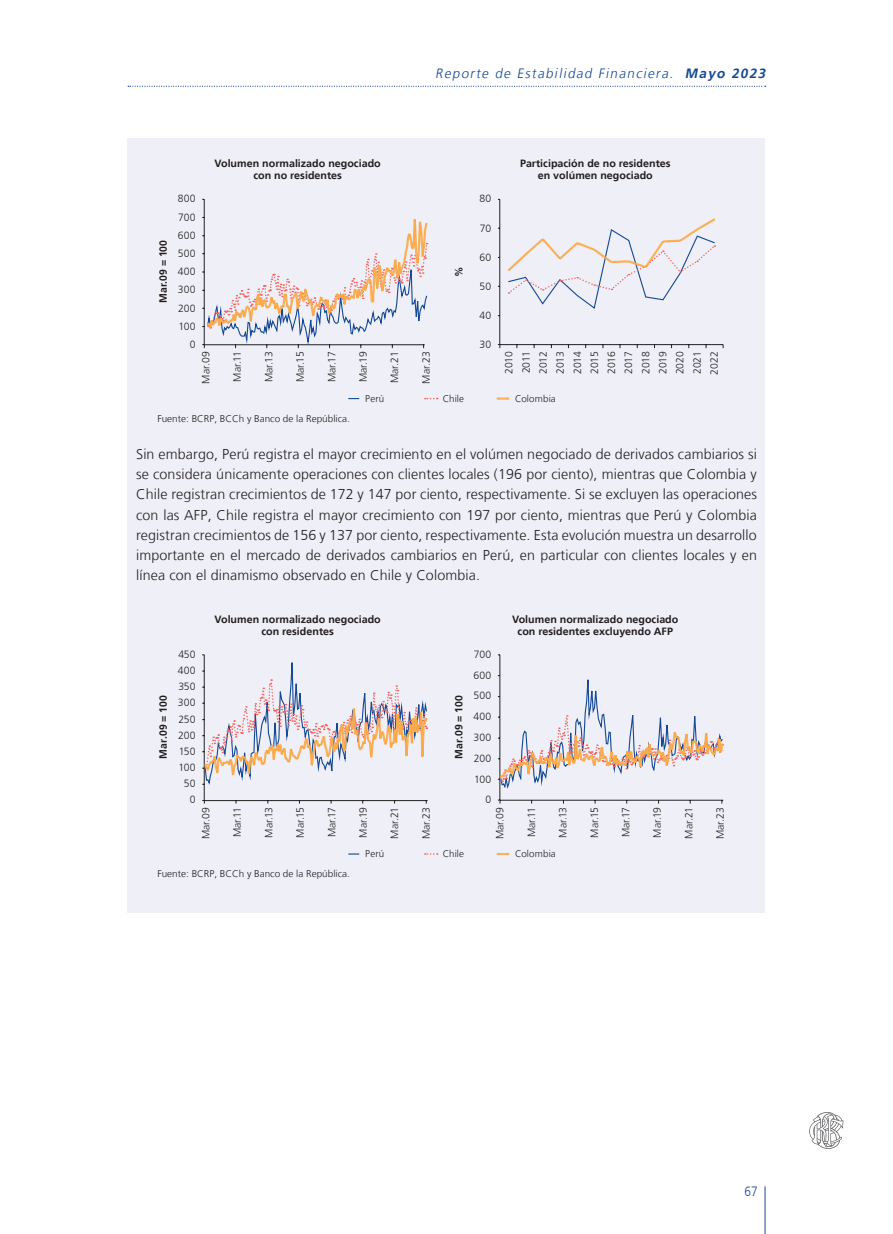
<style>
.page{position:relative;width:893px;height:1234px;background:#fff}
.page>*{position:absolute;margin:0;border:0;box-sizing:border-box;transform-origin:0 0}
.t1{font:300 14.25px/20.1px "Frutiger LT";letter-spacing:.01em;color:#231f20;text-align:justify}
.t2{font:italic 300 13.5px "Frutiger LT";color:#164993}
.t3{font:300 13.5px "Frutiger LT";color:#164993;scale:.88 1}
.t4{font:300 10.5px "Frutiger LT";color:#231f20}
.t5{font:700 10.5px "Frutiger LT";color:#231f20}
.t6{font:300 9.75px "Frutiger LT";color:#231f20}
.s1{font-weight:700}
</style>
<div class="page">
<svg style="left:128px;top:86px;width:638px;height:1px"></svg>
<hr style="left:765px;top:1185px;width:1px;height:48px;background:#164993">
<svg style="left:809px;top:1112px;width:34px;height:37px"></svg>
<div style="left:128px;top:138px;width:637px;height:774px;background:#eff0f7"></div>
<svg style="left:497px;top:397px;width:12px;height:2px"></svg>
<hr style="left:204px;top:199px;width:1px;height:145px;background:#231f20">
<svg style="left:202px;top:217px;width:226px;height:132px"></svg>
<hr style="left:499px;top:199px;width:1px;height:145px;background:#231f20">
<hr style="left:500px;top:344px;width:223px;height:1px;background:#231f20">
<svg style="left:507px;top:218px;width:209px;height:91px"></svg>
<svg style="left:497px;top:852px;width:12px;height:3px"></svg>
<hr style="left:204px;top:654px;width:1px;height:146px;background:#231f20">
<hr style="left:204px;top:800px;width:224px;height:1px;background:#231f20">
<svg style="left:202px;top:654px;width:226px;height:132px"></svg>
<hr style="left:500px;top:654px;width:1px;height:145px;background:#231f20">
<hr style="left:500px;top:799px;width:223px;height:1px;background:#231f20">
<svg style="left:498px;top:654px;width:226px;height:137px"></svg>
<p class="t2" style="left:435px;top:65px;width:335px">Reporte de Estabilidad Financiera. <span class="s1">Mayo 2023</span></p>
<p class="t5" style="left:157px;top:303px;width:65px;rotate:-90deg">Mar.09 = 100</p>
<p class="t4" style="left:178px;top:193px;width:19px">800</p>
<p class="t4" style="left:178px;top:211px;width:19px">700</p>
<p class="t4" style="left:178px;top:229px;width:19px">600</p>
<p class="t4" style="left:178px;top:247px;width:19px">500</p>
<p class="t4" style="left:178px;top:265px;width:19px">400</p>
<p class="t4" style="left:178px;top:284px;width:19px">300</p>
<p class="t4" style="left:178px;top:302px;width:19px">200</p>
<p class="t4" style="left:178px;top:320px;width:19px">100</p>
<p class="t4" style="left:190px;top:338px;width:7px">0</p>
<p class="t5" style="left:215px;top:158px;width:168px">Volumen normalizado negociado</p>
<p class="t5" style="left:253px;top:170px;width:90px">con no residentes</p>
<p class="t5" style="left:453px;top:276px;width:12px;rotate:-90deg">%</p>
<p class="t4" style="left:479px;top:193px;width:13px">80</p>
<p class="t4" style="left:480px;top:222px;width:13px">70</p>
<p class="t4" style="left:479px;top:251px;width:13px">60</p>
<p class="t4" style="left:480px;top:280px;width:13px">50</p>
<p class="t4" style="left:479px;top:309px;width:13px">40</p>
<p class="t4" style="left:480px;top:338px;width:13px">30</p>
<p class="t5" style="left:520px;top:158px;width:152px">Participación de no residentes</p>
<p class="t5" style="left:538px;top:170px;width:116px">en volúmen negociado</p>
<p class="t4" style="left:200px;top:383px;width:33px;rotate:-90deg">Mar.09</p>
<p class="t4" style="left:231px;top:381px;width:32px;rotate:-90deg">Mar.11</p>
<p class="t4" style="left:263px;top:382px;width:32px;rotate:-90deg">Mar.13</p>
<p class="t4" style="left:294px;top:382px;width:32px;rotate:-90deg">Mar.15</p>
<p class="t4" style="left:326px;top:382px;width:32px;rotate:-90deg">Mar.17</p>
<p class="t4" style="left:357px;top:382px;width:32px;rotate:-90deg">Mar.19</p>
<p class="t4" style="left:389px;top:383px;width:33px;rotate:-90deg">Mar.21</p>
<p class="t4" style="left:420px;top:383px;width:33px;rotate:-90deg">Mar.23</p>
<p class="t4" style="left:503px;top:374px;width:24px;rotate:-90deg">2010</p>
<p class="t4" style="left:520px;top:373px;width:23px;rotate:-90deg">2011</p>
<p class="t4" style="left:537px;top:373px;width:24px;rotate:-90deg">2012</p>
<p class="t4" style="left:554px;top:373px;width:24px;rotate:-90deg">2013</p>
<p class="t4" style="left:571px;top:374px;width:24px;rotate:-90deg">2014</p>
<p class="t4" style="left:589px;top:373px;width:24px;rotate:-90deg">2015</p>
<p class="t4" style="left:606px;top:374px;width:24px;rotate:-90deg">2016</p>
<p class="t4" style="left:623px;top:373px;width:24px;rotate:-90deg">2017</p>
<p class="t4" style="left:640px;top:374px;width:24px;rotate:-90deg">2018</p>
<p class="t4" style="left:657px;top:374px;width:24px;rotate:-90deg">2019</p>
<p class="t4" style="left:674px;top:374px;width:24px;rotate:-90deg">2020</p>
<p class="t4" style="left:691px;top:374px;width:24px;rotate:-90deg">2021</p>
<p class="t4" style="left:708px;top:374px;width:24px;rotate:-90deg">2022</p>
<p class="t6" style="left:365px;top:392px;width:20px">Perú</p>
<p class="t6" style="left:443px;top:392px;width:23px">Chile</p>
<p class="t6" style="left:515px;top:392px;width:42px">Colombia</p>
<p class="t6" style="left:157px;top:412px;width:194px">Fuente: BCRP, BCCh y Banco de la República.</p>
<p class="t1" style="left:136px;top:444px;width:622px">Sin embargo, Perú registra el mayor crecimiento en el volúmen negociado de derivados cambiarios si se considera únicamente operaciones con clientes locales (196 por ciento), mientras que Colombia y Chile registran crecimientos de 172 y 147 por ciento, respectivamente. Si se excluyen las operaciones con las AFP, Chile registra el mayor crecimiento con 197 por ciento, mientras que Perú y Colombia registran crecimientos de 156 y 137 por ciento, respectivamente. Esta evolución muestra un desarrollo importante en el mercado de derivados cambiarios en Perú, en particular con clientes locales y en línea con el dinamismo observado en Chile y Colombia.</p>
<p class="t5" style="left:215px;top:613px;width:168px">Volumen normalizado negociado</p>
<p class="t5" style="left:261px;top:625px;width:74px">con residentes</p>
<p class="t4" style="left:178px;top:648px;width:19px">450</p>
<p class="t4" style="left:178px;top:664px;width:19px">400</p>
<p class="t4" style="left:178px;top:680px;width:19px">350</p>
<p class="t4" style="left:178px;top:696px;width:19px">300</p>
<p class="t4" style="left:178px;top:712px;width:19px">250</p>
<p class="t4" style="left:178px;top:729px;width:19px">200</p>
<p class="t4" style="left:179px;top:745px;width:18px">150</p>
<p class="t4" style="left:178px;top:761px;width:19px">100</p>
<p class="t4" style="left:184px;top:777px;width:13px">50</p>
<p class="t4" style="left:190px;top:793px;width:7px">0</p>
<p class="t5" style="left:157px;top:758px;width:65px;rotate:-90deg">Mar.09 = 100</p>
<p class="t5" style="left:453px;top:758px;width:65px;rotate:-90deg">Mar.09 = 100</p>
<p class="t4" style="left:474px;top:648px;width:19px">700</p>
<p class="t4" style="left:473px;top:669px;width:19px">600</p>
<p class="t4" style="left:474px;top:689px;width:19px">500</p>
<p class="t4" style="left:473px;top:710px;width:19px">400</p>
<p class="t4" style="left:473px;top:731px;width:19px">300</p>
<p class="t4" style="left:474px;top:752px;width:19px">200</p>
<p class="t4" style="left:474px;top:772px;width:19px">100</p>
<p class="t4" style="left:485px;top:793px;width:7px">0</p>
<p class="t5" style="left:512px;top:613px;width:168px">Volumen normalizado negociado</p>
<p class="t5" style="left:518px;top:625px;width:157px">con residentes excluyendo AFP</p>
<p class="t4" style="left:200px;top:838px;width:33px;rotate:-90deg">Mar.09</p>
<p class="t4" style="left:231px;top:837px;width:32px;rotate:-90deg">Mar.11</p>
<p class="t4" style="left:263px;top:837px;width:32px;rotate:-90deg">Mar.13</p>
<p class="t4" style="left:294px;top:837px;width:32px;rotate:-90deg">Mar.15</p>
<p class="t4" style="left:326px;top:837px;width:32px;rotate:-90deg">Mar.17</p>
<p class="t4" style="left:357px;top:837px;width:32px;rotate:-90deg">Mar.19</p>
<p class="t4" style="left:389px;top:838px;width:33px;rotate:-90deg">Mar.21</p>
<p class="t4" style="left:420px;top:838px;width:33px;rotate:-90deg">Mar.23</p>
<p class="t4" style="left:494px;top:838px;width:33px;rotate:-90deg">Mar.09</p>
<p class="t4" style="left:525px;top:837px;width:32px;rotate:-90deg">Mar.11</p>
<p class="t4" style="left:557px;top:837px;width:32px;rotate:-90deg">Mar.13</p>
<p class="t4" style="left:588px;top:837px;width:32px;rotate:-90deg">Mar.15</p>
<p class="t4" style="left:620px;top:837px;width:32px;rotate:-90deg">Mar.17</p>
<p class="t4" style="left:651px;top:837px;width:32px;rotate:-90deg">Mar.19</p>
<p class="t4" style="left:683px;top:838px;width:33px;rotate:-90deg">Mar.21</p>
<p class="t4" style="left:714px;top:838px;width:33px;rotate:-90deg">Mar.23</p>
<p class="t6" style="left:157px;top:867px;width:194px">Fuente: BCRP, BCCh y Banco de la República.</p>
<p class="t6" style="left:365px;top:848px;width:20px">Perú</p>
<p class="t6" style="left:443px;top:848px;width:23px">Chile</p>
<p class="t6" style="left:515px;top:848px;width:42px">Colombia</p>
<p class="t3" style="left:745px;top:1183px;width:16px">67</p>
</div>
